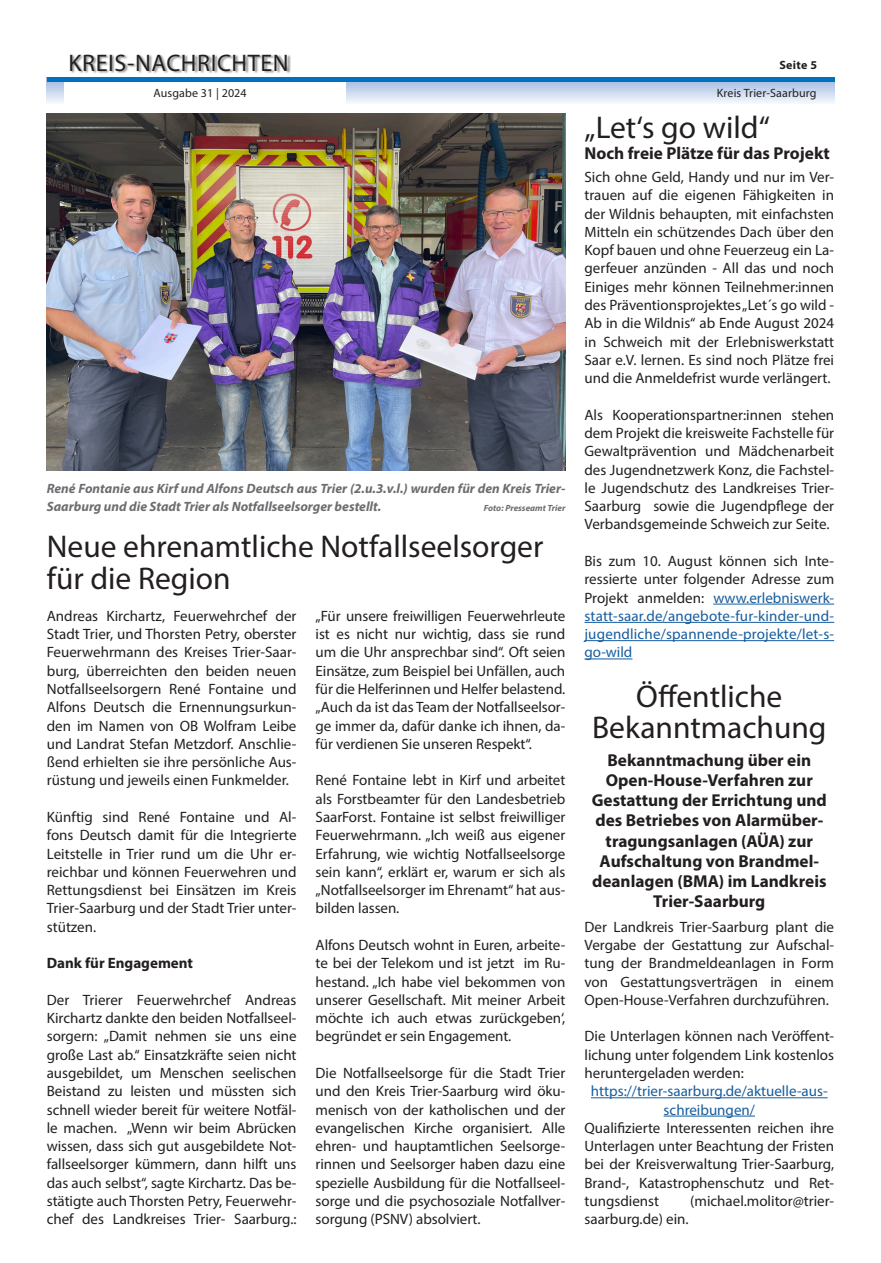
<style>
.page{position:relative;width:881px;height:1263px;background:#fff}
.page>*{position:absolute;margin:0;border:0;box-sizing:border-box;transform-origin:0 0}
.Headline{font:31.5px/31.5px "Myriad Pro";color:#231f20}
.t1{font:24px "Myriad Pro";letter-spacing:.025em;color:#231f20}
.Subline{font:700 17.25px/20.2px "Myriad Pro";color:#231f20;text-align:center}
.Fließtext{font:15px/18.3px "Myriad Pro";color:#231f20;text-align:justify}
.Fließtext-2{font:15px/18.3px "Myriad Pro";color:#175d9e;text-align:center}
.Fließtext-3{font:700 15px "Myriad Pro";color:#231f20}
.Bilduntertitel{font:italic 700 13.5px/18.3px "Myriad Pro";color:#6c6d70}
.t2{font:12px "Myriad Pro";letter-spacing:.01em;color:#231f20}
.t3{font:700 12px "Myriad Pro";letter-spacing:.025em;color:#231f20}
.Bilduntertitel-2{font:italic 700 9px "Myriad Pro";color:#6c6d70}
.s1{color:#231f20}
</style>
<div class="page">
<svg style="left:47px;top:82px;width:786px;height:21px;background:#cedbef"></svg>
<div style="left:64px;top:0;width:281px;height:113px;background:#fff"></div>
<div style="left:71px;top:54px;width:220px;height:20px;background:#231f20;opacity:.5"></div>
<hr style="left:47px;top:78px;width:786px;height:4px;background:#0072bc">
<img style="left:47px;top:114px;width:518px;height:357px">
<hr style="left:590px;top:1097px;width:237px;height:1px;background:#175d9e">
<hr style="left:663px;top:1116px;width:91px;height:1px;background:#175d9e">
<hr style="left:713px;top:604px;width:120px;height:1px;background:#175d9e">
<hr style="left:584px;top:622px;width:249px;height:1px;background:#175d9e">
<hr style="left:584px;top:640px;width:249px;height:1px;background:#175d9e">
<hr style="left:584px;top:658px;width:48px;height:1px;background:#175d9e">
<h2 class="t1" style="left:68px;top:48px;width:221px">KREIS-NACHRICHTEN</h2>
<p class="t2" style="left:153px;top:86px;width:95px">Ausgabe 31 | 2024</p>
<p class="Bilduntertitel" style="left:47px;top:479px;width:520px">René Fontanie aus Kirf und Alfons Deutsch aus Trier (2.u.3.v.l.) wurden für den Kreis Trier-<br>Saarburg und die Stadt Trier als Notfallseelsorger bestellt.</p>
<p class="Bilduntertitel-2" style="left:483px;top:502px;width:83px">Foto: Presseamt Trier</p>
<p class="Headline" style="left:47px;top:530px;width:498px">Neue ehrenamtliche Notfallseelsorger für die Region</p>
<p class="Fließtext" style="left:315px;top:606px;width:251px">„Für unsere freiwilligen Feuerwehrleute ist es nicht nur wichtig, dass sie rund um die Uhr ansprechbar sind“. Oft seien Einsätze, zum Beispiel bei Unfällen, auch für die Helferinnen und Helfer belastend. „Auch da ist das Team der Notfallseelsor&shy;ge immer da, dafür danke ich ihnen, da&shy;für verdienen Sie unseren Respekt“.</p>
<p class="Fließtext" style="left:315px;top:771px;width:251px">René Fontaine lebt in Kirf und arbeitet als Forstbeamter für den Landesbetrieb SaarForst. Fontaine ist selbst freiwilliger Feuerwehrmann. „Ich weiß aus eigener Erfahrung, wie wichtig Notfallseelsorge sein kann“, erklärt er, warum er sich als „Notfallseelsorger im Ehrenamt“ hat aus&shy;bilden lassen.</p>
<p class="Fließtext" style="left:315px;top:935px;width:251px">Alfons Deutsch wohnt in Euren, arbeite&shy;te bei der Telekom und ist jetzt im Ru&shy;hestand. „Ich habe viel bekommen von unserer Gesellschaft. Mit meiner Arbeit möchte ich auch etwas zurückgeben‘, begründet er sein Engagement.</p>
<p class="Fließtext" style="left:315px;top:1063px;width:251px">Die Notfallseelsorge für die Stadt Trier und den Kreis Trier-Saarburg wird öku&shy;menisch von der katholischen und der evangelischen Kirche organisiert. Alle ehren- und hauptamtlichen Seelsorge&shy;rinnen und Seelsorger haben dazu eine spezielle Ausbildung für die Notfallseel&shy;sorge und die psychosoziale Notfallver&shy;sorgung (PSNV) absolviert.</p>
<p class="Fließtext" style="left:47px;top:606px;width:251px">Andreas Kirchartz, Feuerwehrchef der Stadt Trier, und Thorsten Petry, oberster Feuerwehrmann des Kreises Trier-Saar&shy;burg, überreichten den beiden neuen Notfallseelsorgern René Fontaine und Alfons Deutsch die Ernennungsurkun&shy;den im Namen von OB Wolfram Leibe und Landrat Stefan Metzdorf. Anschlie&shy;ßend erhielten sie ihre persönliche Aus&shy;rüstung und jeweils einen Funkmelder.</p>
<p class="Fließtext" style="left:47px;top:807px;width:251px">Künftig sind René Fontaine und Al&shy;fons Deutsch damit für die Integrierte Leitstelle in Trier rund um die Uhr er&shy;reichbar und können Feuerwehren und Rettungsdienst bei Einsätzen im Kreis Trier-Saarburg und der Stadt Trier unter&shy;stützen.</p>
<p class="Fließtext-3" style="left:47px;top:953px;width:148px">Dank für Engagement</p>
<p class="Fließtext" style="left:47px;top:990px;width:251px">Der Trierer Feuerwehrchef Andreas Kirchartz dankte den beiden Notfallseel&shy;sorgern: „Damit nehmen sie uns eine große Last ab.“ Einsatzkräfte seien nicht ausgebildet, um Menschen seelischen Beistand zu leisten und müssten sich schnell wieder bereit für weitere Notfäl&shy;le machen. „Wenn wir beim Abrücken wissen, dass sich gut ausgebildete Not&shy;fallseelsorger kümmern, dann hilft uns das auch selbst“, sagte Kirchartz. Das be&shy;stätigte auch Thorsten Petry, Feuerwehr&shy;chef des Landkreises Trier- Saarburg.:</p>
<p class="t3" style="left:779px;top:57px;width:39px">Seite 5</p>
<p class="t2" style="left:716px;top:86px;width:101px">Kreis Trier-Saarburg</p>
<p class="Headline" style="left:584px;top:112px;width:187px">„Let‘s go wild“</p>
<p class="Subline" style="left:584px;top:142px;width:246px">Noch freie Plätze für das Projekt</p>
<p class="Fließtext" style="left:584px;top:168px;width:251px">Sich ohne Geld, Handy und nur im Ver&shy;trauen auf die eigenen Fähigkeiten in der Wildnis behaupten, mit einfachsten Mitteln ein schützendes Dach über den Kopf bauen und ohne Feuerzeug ein La&shy;gerfeuer anzünden - All das und noch Einiges mehr können Teilnehmer:innen des Präventionsprojektes „Let´s go wild - Ab in die Wildnis“ ab Ende August 2024 in Schweich mit der Erlebniswerkstatt Saar e.V. lernen. Es sind noch Plätze frei und die Anmeldefrist wurde verlängert.</p>
<p class="Fließtext" style="left:584px;top:405px;width:251px">Als Kooperationspartner:innen stehen dem Projekt die kreisweite Fachstelle für Gewaltprävention und Mädchenarbeit des Jugendnetzwerk Konz, die Fachstel&shy;le Jugendschutz des Landkreises Trier-Saarburg sowie die Jugendpflege der Verbandsgemeinde Schweich zur Seite.</p>
<p class="Fließtext-2" style="left:584px;top:552px;width:251px;text-align:justify"><span class="s1">Bis zum 10. August können sich Inte&shy;ressierte unter folgender Adresse zum Projekt anmelden:</span> www.erlebniswerk&shy;statt-saar.de/angebote-fur-kinder-und&shy;jugendliche/spannende-projekte/let-s&shy;go-wild</p>
<p class="Headline" style="left:636px;top:680px;width:147px">Öffentliche</p>
<p class="Headline" style="left:592px;top:711px;width:236px">Bekanntmachung</p>
<p class="Subline" style="left:591px;top:749px;width:236px">Bekanntmachung über ein<br>Open-House-Verfahren zur<br>Gestattung der Errichtung und des Betriebes von Alarmüber&shy;tragungsanlagen (AÜA) zur<br>Aufschaltung von Brandmel&shy;deanlagen (BMA) im Landkreis<br>Trier-Saarburg</p>
<p class="Fließtext" style="left:584px;top:917px;width:251px">Der Landkreis Trier-Saarburg plant die Vergabe der Gestattung zur Aufschal&shy;tung der Brandmeldeanlagen in Form von Gestattungsverträgen in einem Open-House-Verfahren durchzuführen.</p>
<p class="Fließtext" style="left:584px;top:1027px;width:251px">Die Unterlagen können nach Veröffent&shy;lichung unter folgendem Link kostenlos heruntergeladen werden:</p>
<p class="Fließtext-2" style="left:590px;top:1082px;width:238px">https://trier-saarburg.de/aktuelle-aus&shy;schreibungen/</p>
<p class="Fließtext" style="left:584px;top:1118px;width:251px">Qualifizierte Interessenten reichen ihre Unterlagen unter Beachtung der Fristen bei der Kreisverwaltung Trier-Saarburg, Brand-, Katastrophenschutz und Ret&shy;tungsdienst</p>
<p class="Fließtext" style="left:690px;top:1191px;width:145px">(michael.molitor@trier-</p>
<p class="Fließtext" style="left:584px;top:1210px;width:106px">saarburg.de) ein.</p>
</div>
